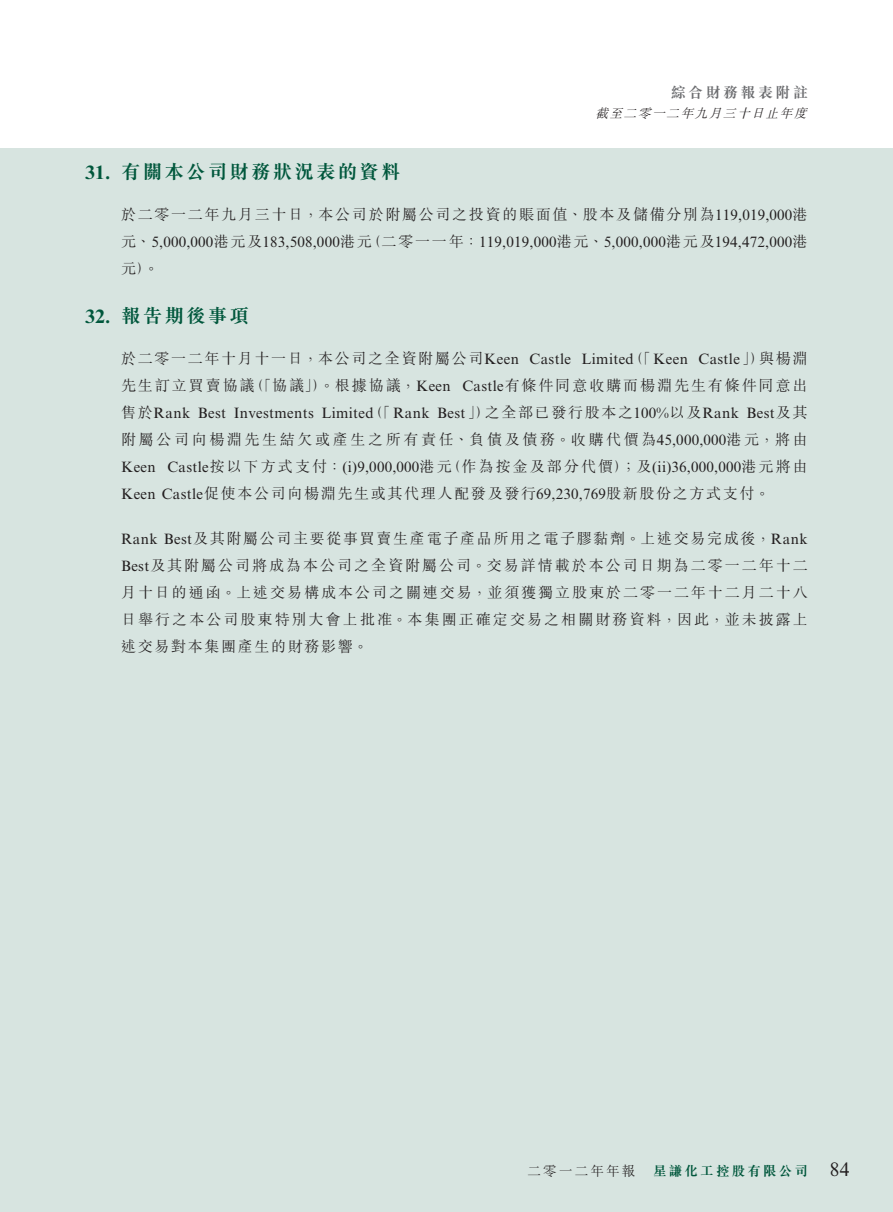
<style>
.page{position:relative;width:893px;height:1212px;background:#fff}
.page>*{position:absolute;margin:0;border:0;box-sizing:border-box;transform-origin:0 0}
._03_H1{font:700 19.5px "M Sung HK";letter-spacing:.11em;color:#00573c}
._03_H1-2{font:700 19.5px "Times New Roman MT Std";color:#00573c}
.t1{font:19.5px "Times New Roman MT Std";color:#231f20}
._12___P2{font:300 15px/27px "M Sung HK";letter-spacing:.115em;color:#231f20}
._12___P2-2{font:15px/27px "Times New Roman MT Std";letter-spacing:.02em;color:#231f20}
._12___P2-3{font:300 15px "M Sung HK";letter-spacing:.175em;color:#231f20}
._12___P2-4{font:300 15px "M Sung HK";letter-spacing:.14em;color:#231f20}
.t2{font:700 15px "M Sung HK";letter-spacing:.165em;color:#6c6d70}
.t3{font:700 13.5px "M Sung HK";letter-spacing:.165em;color:#00573c}
.t4{font:300 13.5px "M Sung HK";letter-spacing:.165em;color:#231f20}
.t5{font:italic 300 12.75px "M Sung HK";color:#231f20}
.s1{font-family:"Times New Roman MT Std";font-weight:400}
.s2{font-family:"M Sung HK";font-weight:300}
</style>
<div class="page">
<div style="left:0;top:149px;width:893px;height:1063px;background:#d7e4e0"></div>
<p class="t2" style="left:671px;top:82px;width:139px">綜合財務報表附註</p>
<p class="t5" style="left:595px;top:104px;width:217px">截至二零一二年九月三十日止年度</p>
<p class="_03_H1-2" style="left:85px;top:160px;width:27px">31.</p>
<p class="_03_H1-2" style="left:85px;top:304px;width:27px">32.</p>
<p class="_03_H1" style="left:121px;top:158px;width:281px">有關本公司財務狀況表的資料</p>
<p class="_12___P2" style="left:121px;top:200px;width:688px;text-align:right">於二零一二年九月三十日，本公司於附屬公司之投資的賬面值、股本及儲備分別為<span class="s1">119,019,000</span>港（二零一一年：<span class="s1">119,019,000</span>港元、<span class="s1">5,000,000</span>港元及<span class="s1">194,472,000</span>港</p>
<p class="_12___P2-2" style="left:121px;top:228px;width:252px"><span class="s2">元、</span>5,000,000<span class="s2">港元及</span>183,508,000<span class="s2">港元元。(</span></p>
<p class="_03_H1" style="left:121px;top:302px;width:129px">報告期後事項</p>
<p class="_12___P2" style="left:462px;top:344px;width:347px;text-indent:-341px">於二零一二年十月十一日，本公司之全資附屬公司<span class="s1">Keen<br>Castle</span>有條件同意收購而楊淵先生有條件同意出</p>
<p class="_12___P2" style="left:759px;top:344px;width:50px">與楊淵</p>
<p class="_12___P2-2" style="left:628px;top:345px;width:61px"><span class="s2">（「</span>Keen</p>
<p class="_12___P2-2" style="left:698px;top:345px;width:68px">Castle <span class="s2">」）</span></p>
<p class="_12___P2-2" style="left:582px;top:345px;width:54px">Limited</p>
<p class="_12___P2-2" style="left:530px;top:345px;width:43px">Castle</p>
<p class="_12___P2" style="left:121px;top:371px;width:135px">先生訂立買賣協議</p>
<p class="_12___P2" style="left:249px;top:371px;width:203px">（「協議」）。根據協議，<span class="s1">Keen</span></p>
<p class="_12___P2-2" style="left:747px;top:399px;width:62px">Best<span class="s2">及其</span></p>
<p class="_12___P2" style="left:485px;top:398px;width:256px">之全部已發行股本之<span class="s1">100%</span>以及<span class="s1">Rank</span></p>
<p class="_12___P2-2" style="left:121px;top:399px;width:71px"><span class="s2">售於</span>Rank</p>
<p class="_12___P2-3" style="left:121px;top:429px;width:688px">附屬公司向楊淵先生結欠或產生之所有責任、負債及債務。收購代價為<span class="s1">45,000,000</span>港元，將由</p>
<p class="_12___P2-4" style="left:446px;top:456px;width:363px">（作為按金及部分代價）；及<span class="s1">( )i i 36,000,000</span>港元將由</p>
<p class="_12___P2-2" style="left:368px;top:399px;width:63px"><span class="s2">（「</span>Rank</p>
<p class="_12___P2-2" style="left:437px;top:399px;width:55px">Best <span class="s2">」）</span></p>
<p class="_12___P2-2" style="left:321px;top:399px;width:54px">Limited</p>
<p class="_12___P2-2" style="left:198px;top:399px;width:30px">Best</p>
<p class="_12___P2-2" style="left:234px;top:399px;width:82px">Investments</p>
<p class="_12___P2-2" style="left:167px;top:453px;width:286px">Castle<span class="s2">按以下方式支付：</span> )i( 9,000,000<span class="s2">港元</span></p>
<p class="_12___P2" style="left:121px;top:452px;width:650px"><span class="s1">Keen<br>Keen Castle</span>促使本公司向楊淵先生或其代理人配發及發行<span class="s1">69,230,769</span>股新股份之方式支付。</p>
<p class="_12___P2" style="left:121px;top:524px;width:688px;text-align:justify"><span class="s1">Rank Best</span>及其附屬公司主要從事買賣生產電子產品所用之電子膠黏劑。上述交易完成後，<span class="s1">Rank Best</span>及其附屬公司將成為本公司之全資附屬公司。交易詳情載於本公司日期為二零一二年十二月十日的通函。上述交易構成本公司之關連交易，並須獲獨立股東於二零一二年十二月二十八日舉行之本公司股東特別大會上批准。本集團正確定交易之相關財務資料，因此，並未披露上述交易對本集團產生的財務影響。</p>
<p class="t4" style="left:528px;top:1161px;width:109px">二零一二年年報</p>
<p class="t3" style="left:653px;top:1161px;width:156px">星謙化工控股有限公司</p>
<h1 class="t1" style="left:830px;top:1158px;width:21px">84</h1>
</div>
